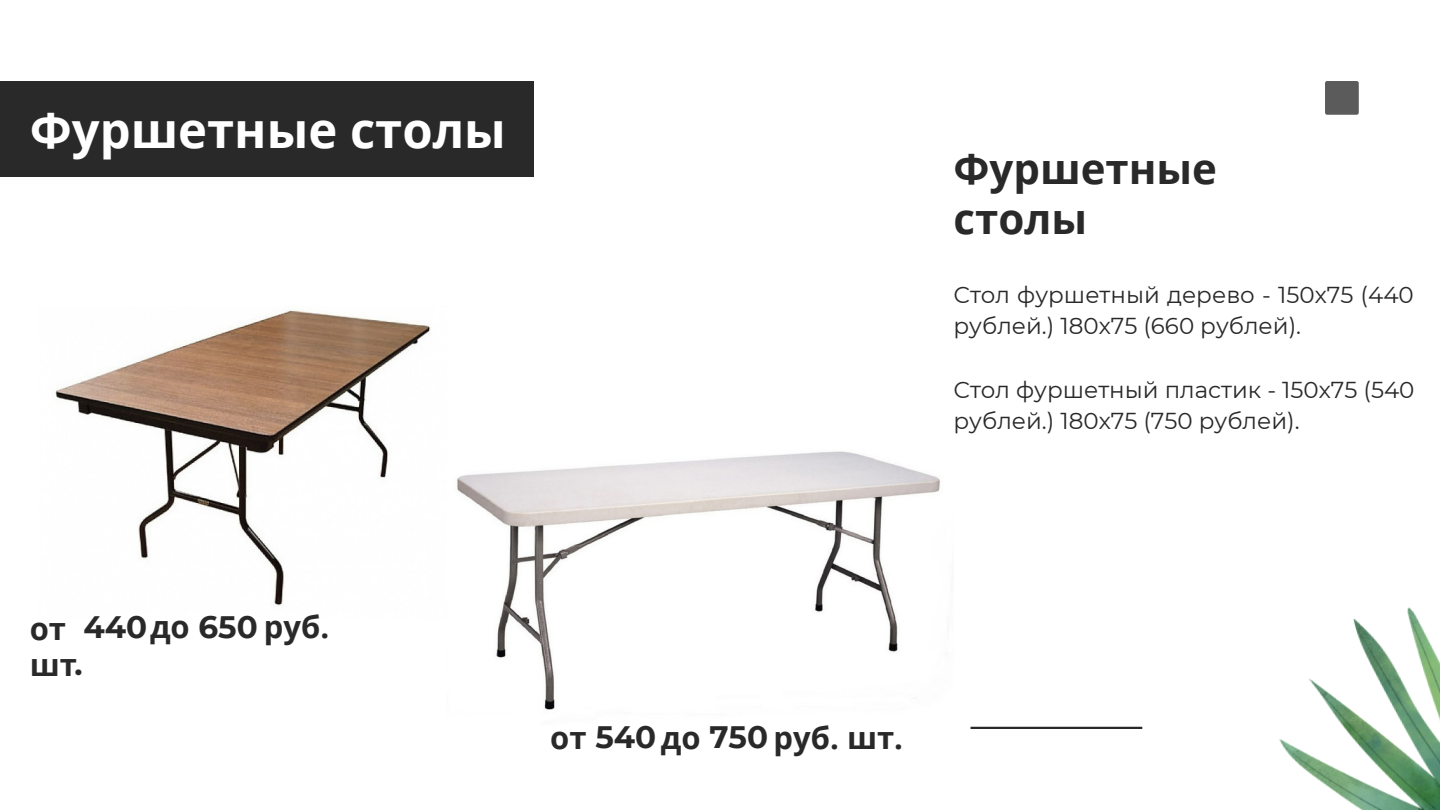
<style>
.page{position:relative;width:1440px;height:810px;background:#fff}
.page>*{position:absolute;margin:0;border:0;box-sizing:border-box;transform-origin:0 0}
.t1{font:700 49px "Open Sans";color:#fff}
.t2{font:700 42px/49.5px "Open Sans";color:#292929}
.t3{font:700 31px "Open Sans";color:#292929}
.t4{font:700 31px "Montserrat";color:#292929}
.t5{font:23px/31.7px "Montserrat";color:#292929}
.s1{font-family:"Open Sans"}
.s2{font-family:"Montserrat"}
</style>
<div class="page">
<div style="left:0;top:81px;width:534px;height:96px;background:#292929"></div>
<hr style="left:971px;top:727px;width:171px;height:2px;background:#292929">
<div style="left:1325px;top:81px;width:34px;height:34px;background:#5b5b5b;border-radius:2px"></div>
<img style="left:1279px;top:607px;width:161px;height:203px">
<img style="left:55px;top:310px;width:376px;height:297px">
<img style="left:457px;top:451px;width:490px;height:259px">
<p class="t1" style="left:30px;top:95px;width:478px">Фуршетные столы</p>
<p class="t2" style="left:954px;top:143px;width:265px">Фуршетные столы</p>
<p class="t5" style="left:954px;top:279px;width:462px">Стол фуршетный дерево - 150х75 (440 рублей.) 180х75 (660 рублей).</p>
<p class="t5" style="left:954px;top:374px;width:463px">Стол фуршетный пластик - 150х75 (540 рублей.) 180х75 (750 рублей).</p>
<p class="t3" style="left:30px;top:606px;width:38px">от</p>
<p class="t4" style="left:83px;top:608px;width:247px">440<span class="s1">до</span> 650 <span class="s1">руб.</span></p>
<p class="t3" style="left:30px;top:643px;width:54px">шт<span class="s2">.</span></p>
<p class="t3" style="left:550px;top:716px;width:354px">от <span class="s2">540</span> до <span class="s2">750</span> руб. шт.</p>
</div>
